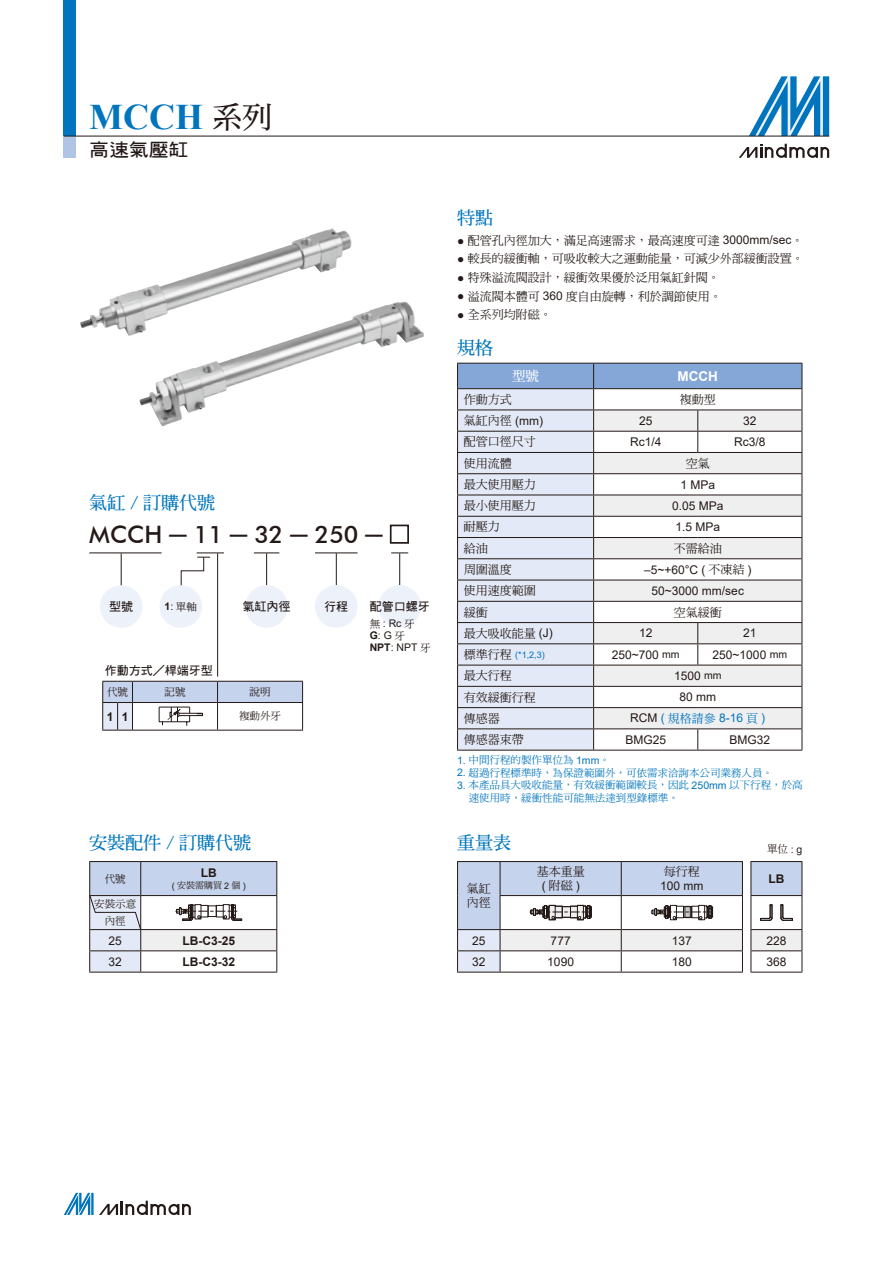
<style>
.page{position:relative;width:893px;height:1263px;background:#fff}
.page>*{position:absolute;margin:0;border:0;box-sizing:border-box;transform-origin:0 0}
.t1{font:700 36px "Times New Roman";color:#0075be}
.t2{font:500 24px "Futura BT";color:#231916}
.t3{font:18px "DF Ming Bd HK BF";color:#0075be}
.t4{font:18px "DF Hei Bd HK BF";color:#231916;scale:1.1 1}
.t5{font:700 13.5px "Arial";color:#fff}
.t6{font:13.5px "DF Ming Bd HK BF";color:#fff}
.t7{font:12px "DF Ming Md HK BF";color:#231916}
.t8{font:12px/15px "Arial";color:#231916;text-align:center}
.t9{font:12px "DF Hei Bd HK BF";color:#231916}
.t10{font:700 12px "Arial";color:#231916}
.t11{font:12px "Arial";color:#0075be}
.t12{font:10.5px/12.6px "DF Ming Md HK BF";color:#0075be}
.t13{font:10.5px "DF Ming Md HK BF";color:#231916}
.t14{font:10.5px "Arial";color:#231916}
.t15{font:9px "Arial";color:#0075be}
.t16{font:9px "DF Ming Md HK BF";color:#231916}
.s1{font-family:"DF Ming Bd HKP BF";font-weight:400;font-size:30px;color:#231916}
.s2{font-family:"Arial";font-weight:400}
.s3{font-family:"Arial";font-weight:700}
.s4{font-family:"Arial"}
.s5{font-family:"DF Ming Md HK BF"}
.s6{font-weight:700}
.s7{font-family:"DF Ming Md HK BF";font-size:12px;color:#231916}
.s8{font-size:10.5px}
.s9{color:#231916}
</style>
<div class="page">
<svg style="left:749px;top:76px;width:80px;height:60px"></svg>
<svg style="left:739px;top:144px;width:90px;height:14px"></svg>
<div style="left:64px;top:0;width:12px;height:136px;background:#0075be"></div>
<div style="left:64px;top:136px;width:12px;height:21px;background:#b0c4e6"></div>
<hr style="left:64px;top:136px;width:765px;height:1px;background:#231916">
<svg style="left:64px;top:1193px;width:127px;height:22px"></svg>
<div style="left:390px;top:525px;width:19px;height:19px;border:2px solid #231916"></div>
<div style="left:100px;top:585px;width:42px;height:43px;background:#edf1fa;border-radius:50%"></div>
<hr style="left:89px;top:552px;width:73px;height:1px;background:#231916">
<svg style="left:254px;top:552px;width:25px;height:1px"></svg>
<hr style="left:121px;top:553px;width:1px;height:32px;background:#231916">
<hr style="left:336px;top:553px;width:1px;height:32px;background:#231916">
<hr style="left:399px;top:553px;width:1px;height:32px;background:#231916">
<hr style="left:266px;top:553px;width:1px;height:32px;background:#231916">
<hr style="left:315px;top:552px;width:43px;height:1px;background:#231916">
<svg style="left:391px;top:552px;width:17px;height:1px"></svg>
<div style="left:315px;top:585px;width:43px;height:43px;background:#edf1fa;border-radius:50%"></div>
<div style="left:245px;top:585px;width:43px;height:43px;background:#edf1fa;border-radius:50%"></div>
<div style="left:160px;top:585px;width:42px;height:43px;background:#edf1fa;border-radius:50%"></div>
<svg style="left:180px;top:552px;width:44px;height:34px"></svg>
<svg style="left:102px;top:681px;width:201px;height:50px"></svg>
<hr style="left:217px;top:553px;width:1px;height:123px;background:#231916">
<div style="left:378px;top:585px;width:43px;height:43px;background:#edf1fa;border-radius:50%"></div>
<img style="left:80px;top:229px;width:252px;height:99px">
<svg style="left:457px;top:363px;width:345px;height:387px"></svg>
<hr style="left:457px;top:750px;width:137px;height:1px;background:#231916">
<hr style="left:594px;top:750px;width:104px;height:1px;background:#231916">
<hr style="left:698px;top:750px;width:104px;height:1px;background:#231916">
<hr style="left:457px;top:972px;width:43px;height:1px;background:#231916">
<hr style="left:500px;top:972px;width:121px;height:1px;background:#231916">
<hr style="left:621px;top:972px;width:122px;height:1px;background:#231916">
<hr style="left:750px;top:972px;width:52px;height:1px;background:#231916">
<svg style="left:457px;top:861px;width:345px;height:111px"></svg>
<hr style="left:89px;top:972px;width:52px;height:1px;background:#231916">
<hr style="left:141px;top:972px;width:136px;height:1px;background:#231916">
<svg style="left:89px;top:861px;width:188px;height:111px"></svg>
<p class="t1" style="left:89px;top:91px;width:184px">MCCH <span class="s1">系列</span></p>
<p class="t4" style="left:89px;top:141px;width:91px">高速氣壓缸</p>
<p class="t3" style="left:89px;top:493px;width:128px">氣缸 / 訂購代號</p>
<p class="t2" style="left:89px;top:520px;width:295px">MCCH <span class="s2">─</span> 11 <span class="s2">─</span> 32 <span class="s2">─</span> 250 <span class="s2">─</span></p>
<p class="t9" style="left:109px;top:600px;width:25px">型號</p>
<p class="t13" style="left:165px;top:601px;width:34px"><span class="s3">1</span><span class="s4">:</span> 單軸</p>
<p class="t9" style="left:243px;top:600px;width:49px">氣缸內徑</p>
<p class="t9" style="left:324px;top:600px;width:25px">行程</p>
<p class="t9" style="left:105px;top:665px;width:110px">作動方式／桿端牙型</p>
<p class="t13" style="left:107px;top:687px;width:22px">代號</p>
<p class="t13" style="left:165px;top:687px;width:22px">記號</p>
<p class="t13" style="left:250px;top:687px;width:22px">說明</p>
<p class="t10" style="left:107px;top:708px;width:8px">1</p>
<p class="t10" style="left:122px;top:708px;width:8px">1</p>
<p class="t13" style="left:239px;top:711px;width:43px">複動外牙</p>
<p class="t9" style="left:370px;top:600px;width:61px">配管口螺牙</p>
<p class="t14" style="left:370px;top:616px;width:46px"><span class="s5">無</span>: Rc<span class="s5">牙</span></p>
<p class="t14" style="left:370px;top:628px;width:37px"><span class="s6">G</span>: G <span class="s5">牙</span></p>
<p class="t14" style="left:370px;top:640px;width:62px"><span class="s6">NPT</span>: NPT <span class="s5">牙</span></p>
<p class="t3" style="left:89px;top:833px;width:164px">安裝配件 / 訂購代號</p>
<p class="t13" style="left:105px;top:873px;width:22px">代號</p>
<p class="t10" style="left:201px;top:864px;width:17px">LB</p>
<p class="t16" style="left:172px;top:881px;width:75px"><span class="s4">(</span> 安裝需購買 <span class="s4">2</span> 個 <span class="s4">)</span></p>
<p class="t13" style="left:94px;top:899px;width:43px">安裝示意</p>
<p class="t13" style="left:105px;top:915px;width:22px">內徑</p>
<p class="t8" style="left:109px;top:933px;width:15px">25</p>
<p class="t10" style="left:182px;top:932px;width:54px">LB-C3-25</p>
<p class="t8" style="left:109px;top:954px;width:15px">32</p>
<p class="t10" style="left:182px;top:953px;width:54px">LB-C3-32</p>
<p class="t3" style="left:457px;top:208px;width:37px">特點</p>
<p class="t7" style="left:457px;top:234px;width:348px"><span class="s4">●</span> 配管孔內徑加大，滿足高速需求，最高速度可達 <span class="s4">3000mm/sec</span>。</p>
<p class="t7" style="left:457px;top:253px;width:348px"><span class="s4">●</span> 較長的緩衝軸，可吸收較大之運動能量，可減少外部緩衝設置。</p>
<p class="t7" style="left:457px;top:272px;width:264px"><span class="s4">●</span> 特殊溢流閥設計，緩衝效果優於泛用氣缸針閥。</p>
<p class="t7" style="left:457px;top:290px;width:266px"><span class="s4">●</span> 溢流閥本體可 <span class="s4">360</span> 度自由旋轉，利於調節使用。</p>
<p class="t7" style="left:457px;top:309px;width:96px"><span class="s4">●</span> 全系列均附磁。</p>
<p class="t3" style="left:457px;top:339px;width:37px">規格</p>
<p class="t6" style="left:512px;top:369px;width:28px">型號</p>
<p class="t5" style="left:678px;top:366px;width:42px">MCCH</p>
<p class="t7" style="left:464px;top:393px;width:49px">作動方式</p>
<p class="t7" style="left:680px;top:393px;width:37px">複動型</p>
<p class="t7" style="left:464px;top:415px;width:81px">氣缸內徑 <span class="s4">(mm)</span></p>
<p class="t8" style="left:639px;top:413px;width:15px">25</p>
<p class="t8" style="left:743px;top:413px;width:15px">32</p>
<p class="t7" style="left:464px;top:436px;width:73px">配管口徑尺寸</p>
<p class="t8" style="left:630px;top:434px;width:33px">Rc1/4</p>
<p class="t8" style="left:734px;top:434px;width:33px">Rc3/8</p>
<p class="t7" style="left:464px;top:457px;width:49px">使用流體</p>
<p class="t7" style="left:686px;top:457px;width:25px">空氣</p>
<p class="t7" style="left:464px;top:478px;width:73px">最大使用壓力</p>
<p class="t8" style="left:680px;top:477px;width:36px">1 MPa</p>
<p class="t7" style="left:464px;top:500px;width:73px">最小使用壓力</p>
<p class="t8" style="left:672px;top:498px;width:53px">0.05 MPa</p>
<p class="t7" style="left:464px;top:521px;width:37px">耐壓力</p>
<p class="t8" style="left:675px;top:519px;width:46px">1.5 MPa</p>
<p class="t7" style="left:464px;top:542px;width:25px">給油</p>
<p class="t7" style="left:674px;top:542px;width:49px">不需給油</p>
<p class="t7" style="left:464px;top:563px;width:49px">周圍溫度</p>
<p class="t8" style="left:644px;top:562px;width:109px">–5~+60°C ( <span class="s5">不凍結</span> )</p>
<p class="t7" style="left:464px;top:585px;width:73px">使用速度範圍</p>
<p class="t8" style="left:652px;top:583px;width:94px">50~3000 mm/sec</p>
<p class="t7" style="left:464px;top:606px;width:25px">緩衝</p>
<p class="t7" style="left:674px;top:606px;width:49px">空氣緩衝</p>
<p class="t7" style="left:464px;top:627px;width:90px">最大吸收能量 <span class="s4">(J)</span></p>
<p class="t8" style="left:639px;top:626px;width:15px">12</p>
<p class="t8" style="left:743px;top:626px;width:15px">21</p>
<p class="t15" style="left:464px;top:648px;width:82px"><span class="s7">標準行程</span> (*1,2,3)</p>
<p class="t8" style="left:612px;top:647px;width:69px">250~700 <span class="s8">mm</span></p>
<p class="t8" style="left:713px;top:647px;width:76px">250~1000 <span class="s8">mm</span></p>
<p class="t7" style="left:464px;top:670px;width:49px">最大行程</p>
<p class="t8" style="left:674px;top:668px;width:49px">1500 <span class="s8">mm</span></p>
<p class="t7" style="left:464px;top:691px;width:73px">有效緩衝行程</p>
<p class="t8" style="left:679px;top:689px;width:38px">80 mm</p>
<p class="t7" style="left:464px;top:712px;width:37px">傳感器</p>
<p class="t11" style="left:630px;top:710px;width:137px"><span class="s9">RCM</span> ( <span class="s5">規格請參</span> 8-16 <span class="s5">頁</span> )</p>
<p class="t7" style="left:464px;top:733px;width:61px">傳感器束帶</p>
<p class="t8" style="left:625px;top:732px;width:42px">BMG25</p>
<p class="t8" style="left:729px;top:732px;width:42px">BMG32</p>
<p class="t12" style="left:457px;top:754px;width:154px"><span class="s4">1.</span> 中間行程的製作單位為 <span class="s4">1mm</span>。</p>
<p class="t12" style="left:457px;top:766px;width:317px"><span class="s4">2.</span> 超過行程標準時，為保證範圍外，可依需求洽詢本公司業務人員。</p>
<p class="t12" style="left:469px;top:779px;width:335px;text-indent:-12px"><span class="s4">3.</span> 本產品具大吸收能量，有效緩衝範圍較長，因此 <span class="s4">250mm</span> 以下行程，於高速使用時，緩衝性能可能無法達到型錄標準。</p>
<p class="t3" style="left:457px;top:833px;width:55px">重量表</p>
<p class="t13" style="left:767px;top:844px;width:37px">單位 <span class="s4">: g</span></p>
<p class="t7" style="left:467px;top:882px;width:25px">氣缸</p>
<p class="t7" style="left:467px;top:897px;width:25px">內徑</p>
<p class="t8" style="left:660px;top:863px;width:45px"><span class="s5">每行程<br></span>100 mm</p>
<p class="t10" style="left:768px;top:870px;width:17px">LB</p>
<p class="t7" style="left:537px;top:865px;width:49px">基本重量</p>
<p class="t8" style="left:542px;top:878px;width:39px">(<span class="s5">附磁</span>)</p>
<p class="t8" style="left:472px;top:933px;width:15px">25</p>
<p class="t8" style="left:551px;top:933px;width:22px">777</p>
<p class="t8" style="left:672px;top:933px;width:22px">137</p>
<p class="t8" style="left:766px;top:933px;width:22px">228</p>
<p class="t8" style="left:472px;top:954px;width:15px">32</p>
<p class="t8" style="left:547px;top:954px;width:28px">1090</p>
<p class="t8" style="left:672px;top:954px;width:22px">180</p>
<p class="t8" style="left:766px;top:954px;width:22px">368</p>
</div>
